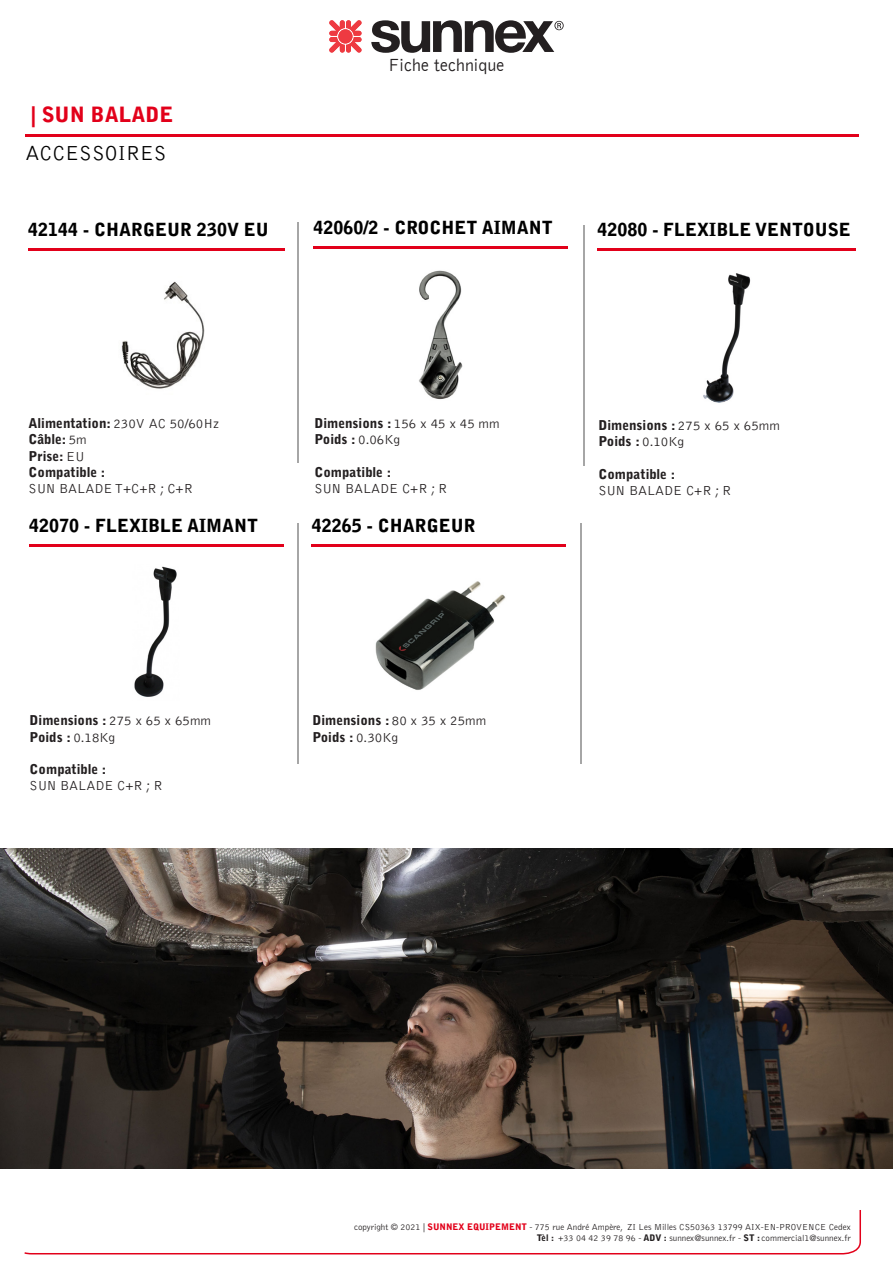
<style>
.page{position:relative;width:893px;height:1263px;background:#fff}
.page>*{position:absolute;margin:0;border:0;box-sizing:border-box;transform-origin:0 0}
.t1{font:300 21px "Bell Gothic Std";color:#000}
.t2{font:900 21px "Bell Gothic Std";color:#e2001a}
.t3{font:900 18px "Bell Gothic Std";color:#000}
.t4{font:300 18px "Bell Gothic";color:#231f20}
.t5{font:300 13.5px "Bell Gothic Std";color:#231f20}
.t6{font:900 13.5px "Bell Gothic Std";color:#231f20}
.t7{font:300 9px "Bell Gothic Std";color:#231f20}
.s1{font-weight:900}
.s2{font-family:"Bell Gothic";font-weight:900}
.s3{font-family:"Bell Gothic"}
.s4{font-weight:300}
.s5{font-weight:900;color:#e2001a}
</style>
<div class="page">
<hr style="left:26px;top:134px;width:833px;height:3px;background:#e2001a">
<hr style="left:28px;top:248px;width:256px;height:2px;background:#e2001a">
<hr style="left:297px;top:222px;width:1px;height:241px;background:#a6a6a6">
<hr style="left:313px;top:246px;width:255px;height:3px;background:#e2001a">
<img style="left:419px;top:270px;width:44px;height:130px">
<hr style="left:583px;top:225px;width:1px;height:241px;background:#a6a6a6">
<hr style="left:597px;top:248px;width:259px;height:2px;background:#e2001a">
<img style="left:703px;top:273px;width:48px;height:130px">
<img style="left:121px;top:281px;width:84px;height:108px">
<svg style="left:24px;top:1210px;width:837px;height:45px"></svg>
<svg style="left:329px;top:20px;width:33px;height:33px"></svg>
<svg style="left:371px;top:20px;width:192px;height:33px"></svg>
<hr style="left:29px;top:544px;width:254px;height:3px;background:#e2001a">
<img style="left:134px;top:566px;width:43px;height:131px">
<hr style="left:297px;top:523px;width:1px;height:241px;background:#a6a6a6">
<img style="left:0;top:848px;width:893px;height:320px">
<hr style="left:312px;top:544px;width:254px;height:3px;background:#e2001a">
<img style="left:375px;top:581px;width:131px;height:109px">
<hr style="left:580px;top:523px;width:1px;height:241px;background:#a6a6a6">
<p class="t2" style="left:31px;top:102px;width:144px">| SUN BALADE</p>
<p class="t1" style="left:26px;top:142px;width:143px">ACCESSOIRES</p>
<p class="t3" style="left:28px;top:219px;width:242px">42144 - CHARGEUR 230V EU</p>
<p class="t4" style="left:388px;top:55px;width:118px">Fiche technique</p>
<p class="t3" style="left:313px;top:217px;width:241px">42060/2 - CROCHET AIMANT</p>
<p class="t3" style="left:597px;top:219px;width:255px">42080 - FLEXIBLE VENTOUSE</p>
<p class="t5" style="left:29px;top:416px;width:192px"><span class="s1">Alimentation</span><span class="s2">:</span> 230V AC 50/60Hz</p>
<p class="t6" style="left:29px;top:432px;width:60px">Câble<span class="s3">:</span> <span class="s4">5m</span></p>
<p class="t6" style="left:29px;top:448px;width:58px">Prise<span class="s3">:</span> <span class="s4">EU</span></p>
<p class="t6" style="left:29px;top:464px;width:78px">Compatible <span class="s3">:</span></p>
<p class="t5" style="left:29px;top:481px;width:166px">SUN BALADE T+C+R ; C+R</p>
<p class="t3" style="left:29px;top:515px;width:231px">42070 - FLEXIBLE AIMANT</p>
<p class="t5" style="left:314px;top:416px;width:187px"><span class="s1">Dimensions</span> <span class="s2">:</span> 156 x 45 x 45 mm</p>
<p class="t5" style="left:314px;top:433px;width:87px"><span class="s1">Poids</span> <span class="s2">:</span> 0.06Kg</p>
<p class="t6" style="left:314px;top:464px;width:78px">Compatible <span class="s3">:</span></p>
<p class="t5" style="left:314px;top:481px;width:134px">SUN BALADE C+R ; R</p>
<p class="t3" style="left:312px;top:515px;width:165px">42265 - CHARGEUR</p>
<p class="t5" style="left:598px;top:418px;width:183px"><span class="s1">Dimensions</span> <span class="s2">:</span> 275 x 65 x 65mm</p>
<p class="t5" style="left:598px;top:435px;width:87px"><span class="s1">Poids</span> <span class="s2">:</span> 0.10Kg</p>
<p class="t6" style="left:598px;top:466px;width:78px">Compatible <span class="s3">:</span></p>
<p class="t5" style="left:598px;top:483px;width:134px">SUN BALADE C+R ; R</p>
<p class="t5" style="left:30px;top:714px;width:183px"><span class="s1">Dimensions</span> <span class="s2">:</span> 275 x 65 x 65mm</p>
<p class="t5" style="left:30px;top:730px;width:87px"><span class="s1">Poids</span> <span class="s2">:</span> 0.18Kg</p>
<p class="t6" style="left:30px;top:761px;width:78px">Compatible <span class="s3">:</span></p>
<p class="t5" style="left:30px;top:779px;width:134px">SUN BALADE C+R ; R</p>
<p class="t6" style="left:312px;top:713px;width:175px">Dimensions <span class="s3">:</span> <span class="s4">80 x 35 x 25mm</span></p>
<p class="t5" style="left:312px;top:730px;width:87px"><span class="s1">Poids</span> <span class="s2">:</span> 0.30Kg</p>
<p class="t7" style="left:354px;top:1222px;width:498px">copyright © 2021 | <span class="s5">SUNNEX EQUIPEMENT</span> - 775 rue André Ampère, ZI Les Milles CS50363 13799 AIX-EN-PROVENCE Cedex</p>
<p class="t7" style="left:537px;top:1233px;width:316px"><span class="s1">Tèl :</span> +33 04 42 39 78 96 - <span class="s1">ADV :</span> sunnex@sunnex.fr - <span class="s1">ST :</span> commercial1@sunnex.fr</p>
</div>
